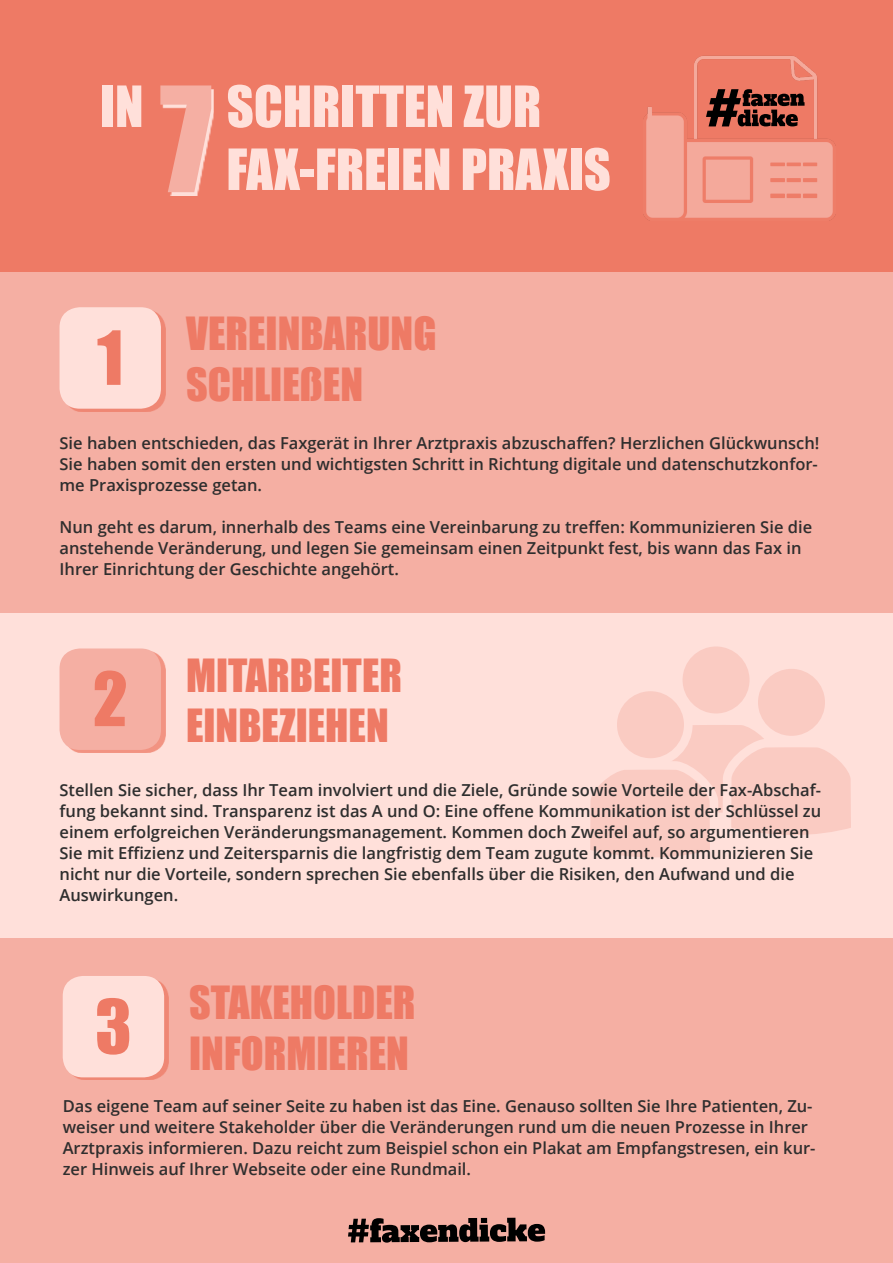
<style>
.page{position:relative;width:893px;height:1263px;background:#ee7a65}
.page>*{position:absolute;margin:0;border:0;box-sizing:border-box;transform-origin:0 0}
.t1{font:135px "Impact";color:#f5afa3}
.t2{font:69px "Impact";color:#ee7a65}
.t3{font:52.5px "Impact";color:#ffe0da}
.t4{font:42px/50.4px "Impact";color:#ee7a65}
.t5{font:600 16.5px/21px "Open Sans";color:#2f2e2e}
.t6{font:600 16.5px/21px "Open Sans";color:#2e2e2e}
</style>
<div class="page">
<svg style="left:163px;top:89px;width:51px;height:106px;fill:#fedfd9"></svg>
<img style="left:643px;top:56px;width:192px;height:164px">
<svg style="left:706px;top:89px;width:98px;height:37px"></svg>
<div style="left:0;top:938px;width:893px;height:325px;background:#f5afa3"></div>
<div style="left:67px;top:978px;width:102px;height:102px;background:#ee7a65;opacity:.75"></div>
<div style="left:63px;top:976px;width:101px;height:101px;background:#ffe0da;border-radius:20px"></div>
<svg style="left:348px;top:1218px;width:197px;height:24px"></svg>
<div style="left:0;top:612px;width:893px;height:326px;background:#ffe0da"></div>
<div style="left:64px;top:651px;width:102px;height:101px;background:#ee7a65;opacity:.75"></div>
<div style="left:60px;top:648px;width:101px;height:102px;background:#f5afa3;border-radius:20px"></div>
<svg style="left:678px;top:642px;width:76px;height:76px;background:#facdc4"></svg>
<div style="left:674px;top:638px;width:84px;height:84px;border:9px solid #ffe0da;border-radius:50%"></div>
<svg style="left:754px;top:664px;width:75px;height:76px;background:#faccc4"></svg>
<div style="left:749px;top:660px;width:85px;height:84px;border:9px solid #ffe0da;border-radius:50%"></div>
<svg style="left:613px;top:687px;width:75px;height:75px"></svg>
<div style="left:608px;top:682px;width:85px;height:85px;border:9px solid #ffe0da;border-radius:50%"></div>
<svg style="left:590px;top:712px;width:261px;height:145px"></svg>
<div style="left:687px;top:711px;width:11px;height:10px;background:#ffe0da;border-radius:50%"></div>
<div style="left:0;top:272px;width:893px;height:340px;background:#f5afa3"></div>
<div style="left:64px;top:310px;width:102px;height:101px;background:#ee7a65;opacity:.75"></div>
<div style="left:60px;top:307px;width:101px;height:102px;background:#ffe0da;border-radius:20px"></div>
<h3 class="t3" style="left:100px;top:66px;width:45px">IN</h3>
<h3 class="t3" style="left:227px;top:66px;width:316px">SCHRITTEN ZUR</h3>
<h1 class="t1" style="left:160px;top:35px;width:54px">7</h1>
<h3 class="t3" style="left:226px;top:129px;width:386px">FAX-FREIEN PRAXIS</h3>
<h3 class="t4" style="left:186px;top:308px;width:252px">VEREINBARUNG<br>SCHLIEßEN</h3>
<p class="t5" style="left:60px;top:432px;width:761px;text-align:justify">Sie haben entschieden, das Faxgerät in Ihrer Arztpraxis abzuschaffen? Herzlichen Glückwunsch!<br>Sie haben somit den ersten und wichtigsten Schritt in Richtung digitale und datenschutzkonfor&shy;me Praxisprozesse getan.</p>
<p class="t5" style="left:60px;top:516px;width:754px">Nun geht es darum, innerhalb des Teams eine Vereinbarung zu treffen: Kommunizieren Sie die anstehende Veränderung, und legen Sie gemeinsam einen Zeitpunkt fest, bis wann das Fax in<br>Ihrer Einrichtung der Geschichte angehört.</p>
<h2 class="t2" style="left:97px;top:304px;width:28px">1</h2>
<h2 class="t2" style="left:93px;top:645px;width:36px">2</h2>
<h3 class="t4" style="left:186px;top:649px;width:218px">MITARBEITER<br>EINBEZIEHEN</h3>
<p class="t6" style="left:60px;top:779px;width:763px">Stellen Sie sicher, dass Ihr Team involviert und die Ziele, Gründe sowie Vorteile der Fax-Abschaf&shy;fung bekannt sind. Transparenz ist das A und O: Eine offene Kommunikation ist der Schlüssel zu einem erfolgreichen Veränderungsmanagement. Kommen doch Zweifel auf, so argumentieren Sie mit Effizienz und Zeitersparnis die langfristig dem Team zugute kommt. Kommunizieren Sie nicht nur die Vorteile, sondern sprechen Sie ebenfalls über die Risiken, den Aufwand und die Auswirkungen.</p>
<h3 class="t4" style="left:189px;top:976px;width:228px">STAKEHOLDER<br>INFORMIEREN</h3>
<p class="t5" style="left:63px;top:1095px;width:754px">Das eigene Team auf seiner Seite zu haben ist das Eine. Genauso sollten Sie Ihre Patienten, Zu&shy;weiser und weitere Stakeholder über die Veränderungen rund um die neuen Prozesse in Ihrer Arztpraxis informieren. Dazu reicht zum Beispiel schon ein Plakat am Empfangstresen, ein kur&shy;zer Hinweis auf Ihrer Webseite oder eine Rundmail.</p>
<h2 class="t2" style="left:95px;top:973px;width:38px">3</h2>
</div>
